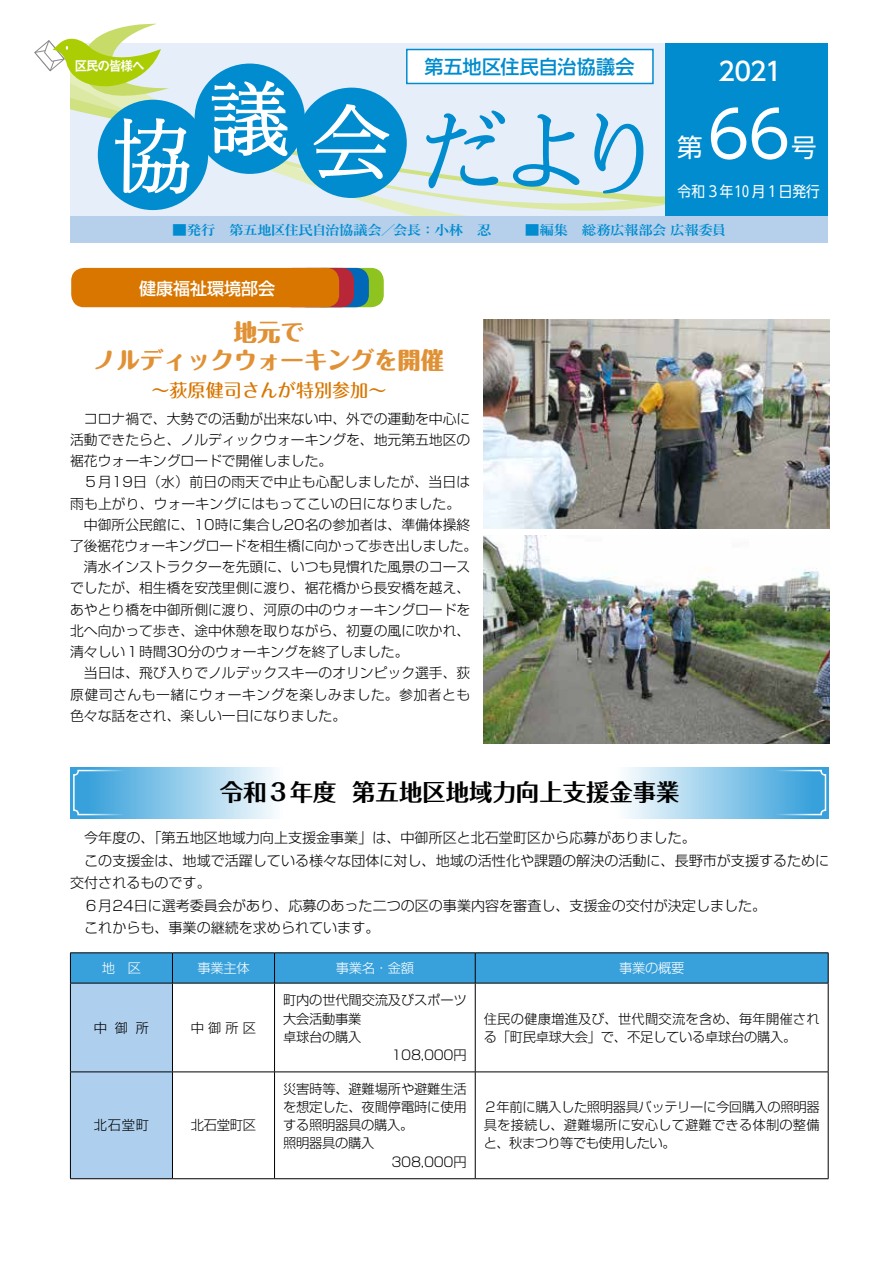
<style>
.page{position:relative;width:893px;height:1263px;background:#fff}
.page>*{position:absolute;margin:0;border:0;box-sizing:border-box;transform-origin:0 0}
.t1{font:63.6px "UD Shin Go Pro";color:#fff}
.t2{font:500 25.5px "UD Shin Go Pro";color:#fff}
.t3{font:25.5px "UD Shin Go Pro";color:#fff}
.t4{font:700 23.4px "Folk Pro";color:#000}
.t5{font:800 23.4px/28.7px "Maru Fo Pro";color:#e19135;text-align:center}
.t6{font:500 19.05px "UD Shin Go Pro";letter-spacing:.01em;color:#008ccf}
.t7{font:500 18px "Maru Fo Pro";color:#d87600}
.t8{font:500 16.95px "Shin Go Pro";color:#fff}
.t9{font:14.85px "UD Shin Go Pro";letter-spacing:.16em;color:#fff;scale:.92 1}
.t10{font:300 14.1px/22.5px "Shin Go Pro";color:#000}
.t11{font:300 13.8px/21.3px "Shin Go Pro";color:#000}
.t12{font:13.8px "Midashi Go Pro MB31";letter-spacing:-.12em;color:#fff;scale:.95 1}
.t13{font:300 13.35px/18px "Shin Go Pro";letter-spacing:-.015em;color:#000;text-align:justify}
.t14{font:300 13.35px/18px "Shin Go Pro";letter-spacing:.015em;color:#000}
.t15{font:700 13.35px "Ryumin Pro";letter-spacing:-.06em;color:#008ccf;scale:1.11 1}
.t16{font:300 13.35px "Shin Go Pro";letter-spacing:-.02em;color:#fff}
</style>
<div class="page">
<svg style="left:70px;top:48px;width:595px;height:168px;background:#e3ecf0"></svg>
<div style="left:98px;top:100px;width:110px;height:110px;background:#008ccf;border-radius:50%"></div>
<div style="left:195px;top:64px;width:110px;height:110px;background:#008ccf;border-radius:50%"></div>
<div style="left:296px;top:88px;width:111px;height:110px;background:#008ccf;border-radius:50%"></div>
<div style="left:665px;top:43px;width:163px;height:173px;background:#008ccf"></div>
<div style="left:70px;top:216px;width:758px;height:27px;background:#b6d0ec"></div>
<svg style="left:313px;top:103px;width:77px;height:76px"></svg>
<svg style="left:211px;top:80px;width:77px;height:77px"></svg>
<svg style="left:34px;top:23px;width:156px;height:172px"></svg>
<svg style="left:425px;top:109px;width:81px;height:80px;background:#b4d8ec"></svg>
<svg style="left:512px;top:113px;width:68px;height:74px;background:#b2d7ee"></svg>
<svg style="left:594px;top:113px;width:50px;height:81px;background:#a6d2ec"></svg>
<div style="left:407px;top:50px;width:246px;height:33px;background:#fff"></div>
<div style="left:406px;top:49px;width:248px;height:35px;border:1px solid #008ccf"></div>
<div style="left:309px;top:268px;width:75px;height:39px;background:#8fc31f;border-radius:13px"></div>
<div style="left:294px;top:268px;width:75px;height:39px;background:#0068b7;border-radius:13px"></div>
<div style="left:280px;top:268px;width:74px;height:39px;background:#b72738;border-radius:13px"></div>
<div style="left:71px;top:268px;width:268px;height:39px;background:#d87600;border-radius:13px"></div>
<svg style="left:71px;top:953px;width:757px;height:225px;background:#6db4e0"></svg>
<svg style="left:173px;top:984px;width:655px;height:194px"></svg>
<hr style="left:70px;top:952px;width:102px;height:1px;background:#000">
<hr style="left:70px;top:953px;width:1px;height:30px;background:#000">
<hr style="left:172px;top:952px;width:103px;height:1px;background:#000">
<hr style="left:172px;top:953px;width:1px;height:30px;background:#000">
<hr style="left:275px;top:952px;width:200px;height:1px;background:#000">
<hr style="left:274px;top:953px;width:1px;height:30px;background:#000">
<hr style="left:475px;top:952px;width:353px;height:1px;background:#000">
<hr style="left:475px;top:953px;width:1px;height:30px;background:#000">
<hr style="left:828px;top:953px;width:1px;height:30px;background:#000">
<hr style="left:70px;top:983px;width:102px;height:1px;background:#000">
<hr style="left:70px;top:983px;width:1px;height:88px;background:#000">
<hr style="left:172px;top:983px;width:103px;height:1px;background:#000">
<hr style="left:172px;top:983px;width:1px;height:88px;background:#000">
<hr style="left:275px;top:983px;width:200px;height:1px;background:#000">
<hr style="left:274px;top:983px;width:1px;height:88px;background:#000">
<hr style="left:475px;top:983px;width:353px;height:1px;background:#000">
<hr style="left:475px;top:983px;width:1px;height:88px;background:#000">
<hr style="left:828px;top:983px;width:1px;height:88px;background:#000">
<hr style="left:70px;top:1071px;width:102px;height:1px;background:#000">
<hr style="left:70px;top:1072px;width:1px;height:106px;background:#000">
<hr style="left:172px;top:1071px;width:103px;height:1px;background:#000">
<hr style="left:172px;top:1072px;width:1px;height:106px;background:#000">
<hr style="left:275px;top:1071px;width:200px;height:1px;background:#000">
<hr style="left:274px;top:1072px;width:1px;height:106px;background:#000">
<hr style="left:475px;top:1071px;width:353px;height:1px;background:#000">
<hr style="left:475px;top:1072px;width:1px;height:106px;background:#000">
<hr style="left:828px;top:1072px;width:1px;height:106px;background:#000">
<hr style="left:70px;top:1178px;width:102px;height:1px;background:#000">
<hr style="left:172px;top:1178px;width:103px;height:1px;background:#000">
<hr style="left:275px;top:1178px;width:200px;height:1px;background:#000">
<hr style="left:475px;top:1178px;width:353px;height:1px;background:#000">
<svg style="left:70px;top:767px;width:205px;height:51px;background:#a5d4ee"></svg>
<svg style="left:72px;top:769px;width:55px;height:47px;background:#51acdf"></svg>
<svg style="left:625px;top:767px;width:204px;height:51px;background:#a6d4ee"></svg>
<svg style="left:773px;top:769px;width:54px;height:47px;background:#52addf"></svg>
<img style="left:483px;top:320px;width:346px;height:208px">
<img style="left:483px;top:535px;width:346px;height:209px">
<p class="t12" style="left:74px;top:55px;width:76px">区民の皆様へ</p>
<h3 class="t6" style="left:424px;top:51px;width:212px">第五地区住民自治協議会</h3>
<h2 class="t2" style="left:718px;top:51px;width:65px">2021</h2>
<h2 class="t3" style="left:677px;top:127px;width:27px">第</h2>
<h1 class="t1" style="left:708px;top:83px;width:84px">66</h1>
<h2 class="t3" style="left:791px;top:127px;width:27px">号</h2>
<p class="t9" style="left:678px;top:179px;width:156px">令和3年10月1日発行</p>
<p class="t15" style="left:172px;top:219px;width:289px">■発行　第五地区住民自治協議会／会長：小林　忍</p>
<p class="t15" style="left:525px;top:219px;width:183px">■編集　総務広報部会 広報委員</p>
<p class="t8" style="left:139px;top:274px;width:138px">健康福祉環境部会</p>
<h3 class="t5" style="left:94px;top:315px;width:352px">地元で<br>ノルディックウォーキングを開催</h3>
<h3 class="t7" style="left:151px;top:375px;width:236px">～荻原健司さんが特別参加～</h3>
<p class="t11" style="left:70px;top:406px;width:409px">　コロナ禍で、大勢での活動が出来ない中、外での運動を中心に活動できたらと、ノルディックウォーキングを、地元第五地区の裾花ウォーキングロードで開催しました。<br>　５月19日（水）前日の雨天で中止も心配しましたが、当日は雨も上がり、ウォーキングにはもってこいの日になりました。　中御所公民館に、10時に集合し20名の参加者は、準備体操終了後裾花ウォーキングロードを相生橋に向かって歩き出しました。　清水インストラクターを先頭に、いつも見慣れた風景のコースでしたが、相生橋を安茂里側に渡り、裾花橋から長安橋を越え、あやとり橋を中御所側に渡り、河原の中のウォーキングロードを北へ向かって歩き、途中休憩を取りながら、初夏の風に吹かれ、清々しい１時間30分のウォーキングを終了しました。<br>　当日は、飛び入りでノルデックスキーのオリンピック選手、荻原健司さんも一緒にウォーキングを楽しみました。参加者とも色々な話をされ、楽しい一日になりました。</p>
<h3 class="t4" style="left:220px;top:772px;width:461px">令和３年度 第五地区地域力向上支援金事業</h3>
<p class="t10" style="left:70px;top:825px;width:761px">　今年度の、「第五地区地域力向上支援金事業」は、中御所区と北石堂町区から応募がありました。<br>　この支援金は、地域で活躍している様々な団体に対し、地域の活性化や課題の解決の活動に、長野市が支援するために交付されるものです。<br>　６月24日に選考委員会があり、応募のあった二つの区の事業内容を審査し、支援金の交付が決定しました。<br>　これからも、事業の継続を求められています。</p>
<p class="t16" style="left:102px;top:957px;width:41px">地　区</p>
<p class="t16" style="left:197px;top:957px;width:54px">事業主体</p>
<p class="t16" style="left:336px;top:957px;width:80px">事業名・金額</p>
<p class="t16" style="left:619px;top:957px;width:67px">事業の概要</p>
<p class="t13" style="left:94px;top:1017px;width:57px">中御所</p>
<p class="t13" style="left:191px;top:1017px;width:67px">中御所区</p>
<p class="t13" style="left:94px;top:1115px;width:57px">北石堂町</p>
<p class="t13" style="left:191px;top:1115px;width:67px">北石堂町区</p>
<p class="t13" style="left:283px;top:990px;width:185px">町内の世代間交流及びスポーツ</p>
<p class="t13" style="left:283px;top:1008px;width:80px">大会活動事業</p>
<p class="t13" style="left:283px;top:1026px;width:80px">卓球台の購入</p>
<p class="t13" style="left:391px;top:1044px;width:77px">108,000円</p>
<p class="t13" style="left:283px;top:1078px;width:185px">災害時等、避難場所や避難生活</p>
<p class="t13" style="left:283px;top:1096px;width:185px">を想定した、夜間停電時に使用</p>
<p class="t13" style="left:283px;top:1115px;width:132px">する照明器具の購入。</p>
<p class="t13" style="left:283px;top:1133px;width:93px">照明器具の購入</p>
<p class="t13" style="left:391px;top:1151px;width:77px">308,000円</p>
<p class="t14" style="left:484px;top:1008px;width:337px">住民の健康増進及び、世代間交流を含め、毎年開催される「町民卓球大会」で、不足している卓球台の購入。</p>
<p class="t13" style="left:484px;top:1096px;width:337px">２年前に購入した照明器具バッテリーに今回購入の照明器具を接続し、避難場所に安心して避難できる体制の整備と、秋まつり等でも使用したい。</p>
</div>
